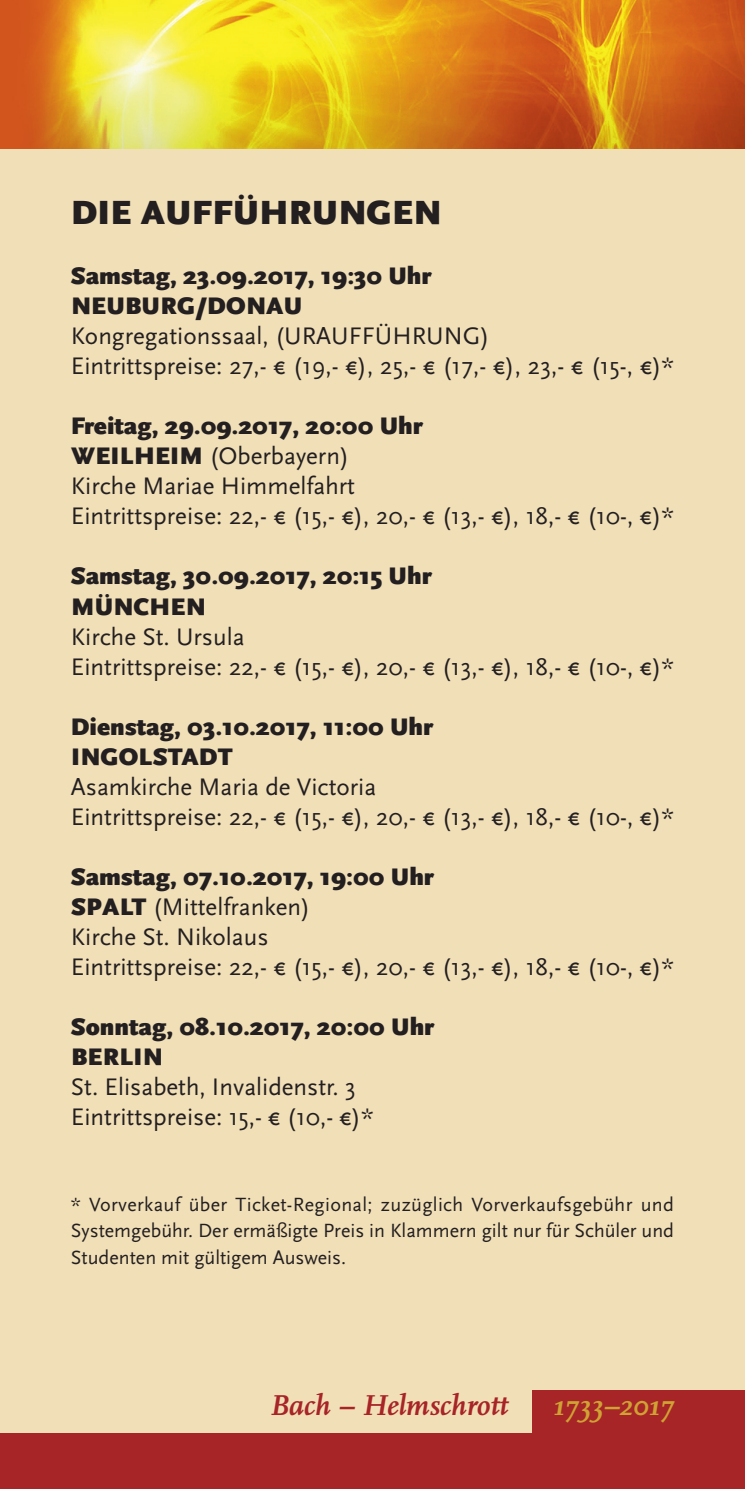
<style>
.page{position:relative;width:745px;height:1489px;background:#fff}
.page>*{position:absolute;margin:0;border:0;box-sizing:border-box;transform-origin:0 0}
.t1{font:900 35px "Scala Sans Pro";letter-spacing:.01em;color:#231f20}
.t2{font:italic 700 30px "Scala";color:#a72427}
.t3{font:italic 700 30px "Scala";color:#d0a233}
.t4{font:25px/30px "Scala Sans Pro";color:#231f20}
.t5{font:900 25px/30px "Scala Sans Pro";color:#231f20}
.t6{font:20px/26.2px "Scala Sans Pro";color:#231f20;text-align:justify}
.s1{font-weight:900}
</style>
<div class="page">
<div style="left:0;top:1369px;width:744px;height:119px;background:#a72427"></div>
<div style="left:0;top:0;width:744px;height:1431px;background:#f1dfb7"></div>
<div style="left:531px;top:1390px;width:213px;height:92px;background:#a72427"></div>
<img style="left:0;top:0;width:744px;height:149px">
<h1 class="t1" style="left:71px;top:199px;width:371px">DIE AUFFÜHRUNGEN</h1>
<p class="t5" style="left:71px;top:263px;width:361px">Samstag, 23.09.2017, 19:30 Uhr<br>NEUBURG/DONAU</p>
<p class="t4" style="left:71px;top:323px;width:604px">Kongregationssaal, (URAUFFÜHRUNG)<br>Eintrittspreise: 27,- € (19,- €), 25,- € (17,- €), 23,- € (15-, €)*</p>
<p class="t4" style="left:71px;top:413px;width:604px"><span class="s1">Freitag, 29.09.2017, 20:00 Uhr<br>WEILHEIM</span> (Oberbayern)<br>Kirche Mariae Himmelfahrt<br>Eintrittspreise: 22,- € (15,- €), 20,- € (13,- €), 18,- € (10-, €)*</p>
<p class="t5" style="left:71px;top:563px;width:362px">Samstag, 30.09.2017, 20:15 Uhr<br>MÜNCHEN</p>
<p class="t4" style="left:71px;top:623px;width:604px">Kirche St. Ursula<br>Eintrittspreise: 22,- € (15,- €), 20,- € (13,- €), 18,- € (10-, €)*</p>
<p class="t5" style="left:71px;top:713px;width:363px">Dienstag, 03.10.2017, 11:00 Uhr<br>INGOLSTADT</p>
<p class="t4" style="left:71px;top:773px;width:604px">Asamkirche Maria de Victoria<br>Eintrittspreise: 22,- € (15,- €), 20,- € (13,- €), 18,- € (10-, €)*</p>
<p class="t4" style="left:71px;top:863px;width:604px"><span class="s1">Samstag, 07.10.2017, 19:00 Uhr<br>SPALT</span> (Mittelfranken)<br>Kirche St. Nikolaus<br>Eintrittspreise: 22,- € (15,- €), 20,- € (13,- €), 18,- € (10-, €)*</p>
<p class="t5" style="left:71px;top:1013px;width:364px">Sonntag, 08.10.2017, 20:00 Uhr<br>BERLIN</p>
<p class="t4" style="left:71px;top:1073px;width:304px">St. Elisabeth, Invalidenstr. 3<br>Eintrittspreise: 15,- € (10,- €)*</p>
<p class="t6" style="left:71px;top:1193px;width:604px">* Vorverkauf über Ticket-Regional; zuzüglich Vorverkaufsgebühr und Systemgebühr. Der ermäßigte Preis in Klammern gilt nur für Schüler und Studenten mit gültigem Ausweis.</p>
<p class="t2" style="left:269px;top:1388px;width:240px">Bach – Helmschrott</p>
<p class="t3" style="left:553px;top:1388px;width:122px">1733–2017</p>
</div>
